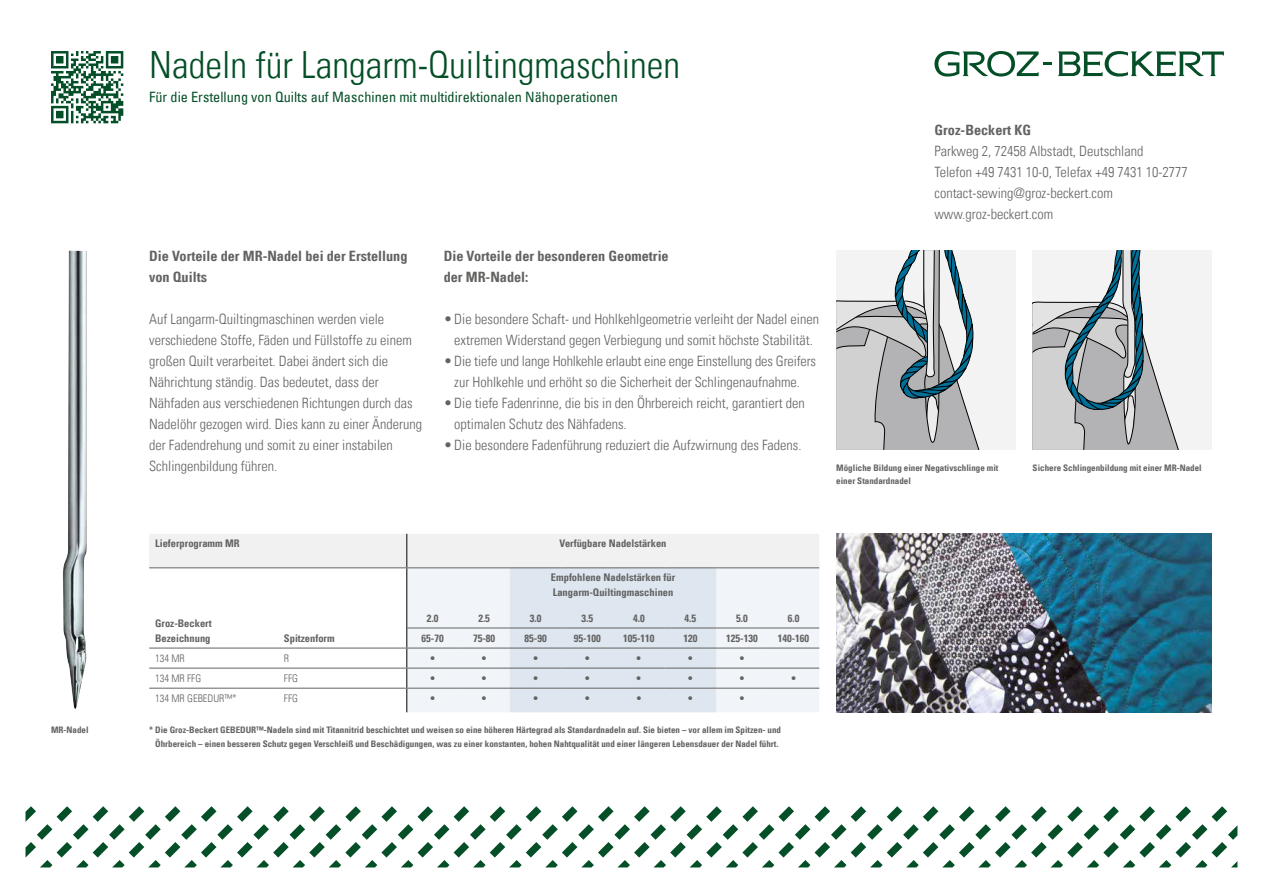
<style>
.page{position:relative;width:1263px;height:893px;background:#fff}
.page>*{position:absolute;margin:0;border:0;box-sizing:border-box;transform-origin:0 0}
.t1{font:37.5px "Univers Com 47 Light Cond";color:#044f27}
.t2{font:14.25px/21px "Univers Com 47 Light Cond";color:#636362}
.t3{font:14.25px/21px "Univers Com 67 Bold Cond";color:#636362}
.t4{font:condensed 14.25px "Univers Com 57";color:#044f27}
.t5{font:10.5px/15px "Univers Com 67 Bold Cond";color:#636362}
.t6{font:10.5px "Univers Com 47 Light Cond";color:#636362}
.t7{font:9px/13.5px "Univers Com 67 Bold Cond";color:#636362}
</style>
<div class="page">
<svg style="left:1058px;top:51px;width:166px;height:26px"></svg>
<svg style="left:934px;top:51px;width:117px;height:26px"></svg>
<svg style="left:26px;top:806px;width:1211px;height:61px"></svg>
<svg style="left:51px;top:51px;width:72px;height:72px"></svg>
<div style="left:1033px;top:250px;width:179px;height:200px;background:#f3f3f3"></div>
<svg style="left:1033px;top:250px;width:146px;height:200px"></svg>
<div style="left:836px;top:250px;width:180px;height:200px;background:#f3f3f3"></div>
<svg style="left:836px;top:250px;width:144px;height:200px"></svg>
<img style="left:836px;top:534px;width:376px;height:178px">
<img style="left:62px;top:251px;width:25px;height:458px">
<svg style="left:149px;top:534px;width:670px;height:178px"></svg>
<hr style="left:149px;top:567px;width:129px;height:1px;background:#636362">
<hr style="left:278px;top:567px;width:129px;height:1px;background:#636362">
<hr style="left:407px;top:567px;width:51px;height:1px;background:#636362">
<hr style="left:458px;top:567px;width:52px;height:1px;background:#636362">
<hr style="left:510px;top:567px;width:51px;height:1px;background:#636362">
<hr style="left:561px;top:567px;width:52px;height:1px;background:#636362">
<hr style="left:613px;top:567px;width:52px;height:1px;background:#636362">
<hr style="left:665px;top:567px;width:51px;height:1px;background:#636362">
<hr style="left:716px;top:567px;width:52px;height:1px;background:#636362">
<hr style="left:768px;top:567px;width:51px;height:1px;background:#636362">
<hr style="left:407px;top:628px;width:51px;height:1px;background:#636362">
<hr style="left:458px;top:628px;width:52px;height:1px;background:#636362">
<hr style="left:510px;top:628px;width:51px;height:1px;background:#636362">
<hr style="left:561px;top:628px;width:52px;height:1px;background:#636362">
<hr style="left:613px;top:628px;width:52px;height:1px;background:#636362">
<hr style="left:665px;top:628px;width:51px;height:1px;background:#636362">
<hr style="left:716px;top:628px;width:52px;height:1px;background:#636362">
<hr style="left:768px;top:628px;width:51px;height:1px;background:#636362">
<hr style="left:149px;top:648px;width:129px;height:1px;background:#636362">
<hr style="left:278px;top:648px;width:129px;height:1px;background:#636362">
<hr style="left:407px;top:648px;width:51px;height:1px;background:#636362">
<hr style="left:458px;top:648px;width:52px;height:1px;background:#636362">
<hr style="left:510px;top:648px;width:51px;height:1px;background:#636362">
<hr style="left:561px;top:648px;width:52px;height:1px;background:#636362">
<hr style="left:613px;top:648px;width:52px;height:1px;background:#636362">
<hr style="left:665px;top:648px;width:51px;height:1px;background:#636362">
<hr style="left:716px;top:648px;width:52px;height:1px;background:#636362">
<hr style="left:768px;top:648px;width:51px;height:1px;background:#636362">
<hr style="left:149px;top:668px;width:129px;height:1px;background:#636362">
<hr style="left:278px;top:668px;width:129px;height:1px;background:#636362">
<hr style="left:407px;top:668px;width:51px;height:1px;background:#636362">
<hr style="left:458px;top:668px;width:52px;height:1px;background:#636362">
<hr style="left:510px;top:668px;width:51px;height:1px;background:#636362">
<hr style="left:561px;top:668px;width:52px;height:1px;background:#636362">
<hr style="left:613px;top:668px;width:52px;height:1px;background:#636362">
<hr style="left:665px;top:668px;width:51px;height:1px;background:#636362">
<hr style="left:716px;top:668px;width:52px;height:1px;background:#636362">
<hr style="left:768px;top:668px;width:51px;height:1px;background:#636362">
<hr style="left:149px;top:688px;width:129px;height:1px;background:#636362">
<hr style="left:278px;top:688px;width:129px;height:1px;background:#636362">
<hr style="left:407px;top:688px;width:51px;height:1px;background:#636362">
<hr style="left:458px;top:688px;width:52px;height:1px;background:#636362">
<hr style="left:510px;top:688px;width:51px;height:1px;background:#636362">
<hr style="left:561px;top:688px;width:52px;height:1px;background:#636362">
<hr style="left:613px;top:688px;width:52px;height:1px;background:#636362">
<hr style="left:665px;top:688px;width:51px;height:1px;background:#636362">
<hr style="left:716px;top:688px;width:52px;height:1px;background:#636362">
<hr style="left:768px;top:688px;width:51px;height:1px;background:#636362">
<h1 class="t1" style="left:149px;top:42px;width:533px">Nadeln für Langarm-Quiltingmaschinen</h1>
<p class="t4" style="left:149px;top:88px;width:470px">Für die Erstellung von Quilts auf Maschinen mit multidirektionalen Nähoperationen</p>
<p class="t3" style="left:149px;top:245px;width:260px">Die Vorteile der MR-Nadel bei der Erstellung von Quilts</p>
<p class="t2" style="left:149px;top:308px;width:274px">Auf Langarm-Quiltingmaschinen werden viele verschiedene Stoffe, Fäden und Füllstoffe zu einem großen Quilt verarbeitet. Dabei ändert sich die Nährichtung ständig. Das bedeutet, dass der Nähfaden aus verschiedenen Richtungen durch das Nadelöhr gezogen wird. Dies kann zu einer Änderung der Fadendrehung und somit zu einer instabilen Schlingenbildung führen.</p>
<p class="t3" style="left:444px;top:245px;width:227px">Die Vorteile der besonderen Geometrie der MR-Nadel:</p>
<p class="t2" style="left:444px;top:308px;width:377px;text-align:center">•Die besondere Schaft- und Hohlkehlgeometrie verleiht der Nadel einen extremen Widerstand gegen Verbiegung und somit höchste Stabilität.</p>
<p class="t2" style="left:444px;top:350px;width:374px;text-align:center">•Die tiefe und lange Hohlkehle erlaubt eine enge Einstellung des Greifers zur Hohlkehle und erhöht so die Sicherheit der Schlingenaufnahme.</p>
<p class="t2" style="left:454px;top:392px;width:352px;text-indent:-11px">•Die tiefe Fadenrinne, die bis in den Öhrbereich reicht, garantiert den optimalen Schutz des Nähfadens.</p>
<p class="t2" style="left:444px;top:434px;width:359px">•Die besondere Fadenführung reduziert die Aufzwirnung des Fadens.</p>
<p class="t3" style="left:934px;top:119px;width:98px">Groz-Beckert KG</p>
<p class="t2" style="left:934px;top:140px;width:255px">Parkweg 2, 72458 Albstadt, Deutschland<br>Telefon +49 7431 10-0, Telefax +49 7431 10-2777 contact-sewing@groz-beckert.com www.groz-beckert.com</p>
<p class="t7" style="left:836px;top:461px;width:164px">Mögliche Bildung einer Negativschlinge mit einer Standardnadel</p>
<p class="t7" style="left:1033px;top:461px;width:171px">Sichere Schlingenbildung mit einer MR-Nadel</p>
<p class="t5" style="left:155px;top:536px;width:86px">Lieferprogramm MR</p>
<p class="t5" style="left:560px;top:536px;width:108px">Verfügbare Nadelstärken</p>
<p class="t5" style="left:551px;top:570px;width:126px">Empfohlene Nadelstärken für<br>Langarm-Quiltingmaschinen</p>
<p class="t5" style="left:155px;top:616px;width:58px">Groz-Beckert<br>Bezeichnung</p>
<p class="t5" style="left:427px;top:610px;width:13px">2.0</p>
<p class="t5" style="left:478px;top:610px;width:13px">2.5</p>
<p class="t5" style="left:530px;top:610px;width:13px">3.0</p>
<p class="t5" style="left:581px;top:610px;width:13px">3.5</p>
<p class="t5" style="left:633px;top:610px;width:13px">4.0</p>
<p class="t5" style="left:684px;top:610px;width:13px">4.5</p>
<p class="t5" style="left:736px;top:610px;width:13px">5.0</p>
<p class="t5" style="left:788px;top:610px;width:13px">6.0</p>
<p class="t5" style="left:421px;top:630px;width:24px">65-70</p>
<p class="t5" style="left:473px;top:630px;width:24px">75-80</p>
<p class="t5" style="left:525px;top:630px;width:24px">85-90</p>
<p class="t5" style="left:574px;top:630px;width:28px">95-100</p>
<p class="t5" style="left:623px;top:630px;width:33px">105-110</p>
<p class="t5" style="left:683px;top:630px;width:15px">120</p>
<p class="t5" style="left:726px;top:630px;width:33px">125-130</p>
<p class="t5" style="left:778px;top:630px;width:33px">140-160</p>
<p class="t5" style="left:284px;top:631px;width:52px">Spitzenform</p>
<p class="t6" style="left:155px;top:652px;width:31px">134 MR</p>
<p class="t6" style="left:284px;top:652px;width:7px">R</p>
<p class="t5" style="left:430px;top:650px;width:6px">•</p>
<p class="t5" style="left:482px;top:650px;width:6px">•</p>
<p class="t5" style="left:533px;top:650px;width:6px">•</p>
<p class="t5" style="left:585px;top:650px;width:6px">•</p>
<p class="t5" style="left:637px;top:650px;width:6px">•</p>
<p class="t5" style="left:688px;top:650px;width:6px">•</p>
<p class="t5" style="left:740px;top:650px;width:6px">•</p>
<p class="t6" style="left:155px;top:672px;width:48px">134 MR FFG</p>
<p class="t6" style="left:284px;top:672px;width:16px">FFG</p>
<p class="t5" style="left:430px;top:670px;width:6px">•</p>
<p class="t5" style="left:482px;top:670px;width:6px">•</p>
<p class="t5" style="left:533px;top:670px;width:6px">•</p>
<p class="t5" style="left:585px;top:670px;width:6px">•</p>
<p class="t5" style="left:637px;top:670px;width:6px">•</p>
<p class="t5" style="left:688px;top:670px;width:6px">•</p>
<p class="t5" style="left:740px;top:670px;width:6px">•</p>
<p class="t5" style="left:791px;top:670px;width:6px">•</p>
<p class="t6" style="left:155px;top:692px;width:83px">134 MR GEBEDUR™*</p>
<p class="t6" style="left:284px;top:692px;width:16px">FFG</p>
<p class="t5" style="left:430px;top:690px;width:6px">•</p>
<p class="t5" style="left:482px;top:690px;width:6px">•</p>
<p class="t5" style="left:533px;top:690px;width:6px">•</p>
<p class="t5" style="left:585px;top:690px;width:6px">•</p>
<p class="t5" style="left:637px;top:690px;width:6px">•</p>
<p class="t5" style="left:688px;top:690px;width:6px">•</p>
<p class="t5" style="left:740px;top:690px;width:6px">•</p>
<p class="t7" style="left:51px;top:723px;width:39px">MR-Nadel</p>
<p class="t7" style="left:149px;top:723px;width:633px;text-align:center">* Die Groz-Beckert GEBEDUR™-Nadeln sind mit Titannitrid beschichtet und weisen so eine höheren Härtegrad als Standardnadeln auf. Sie bieten – vor allem im Spitzen- und<br>Öhrbereich – einen besseren Schutz gegen Verschleiß und Beschädigungen, was zu einer konstanten, hohen Nahtqualität und einer längeren Lebensdauer der Nadel führt.</p>
</div>
